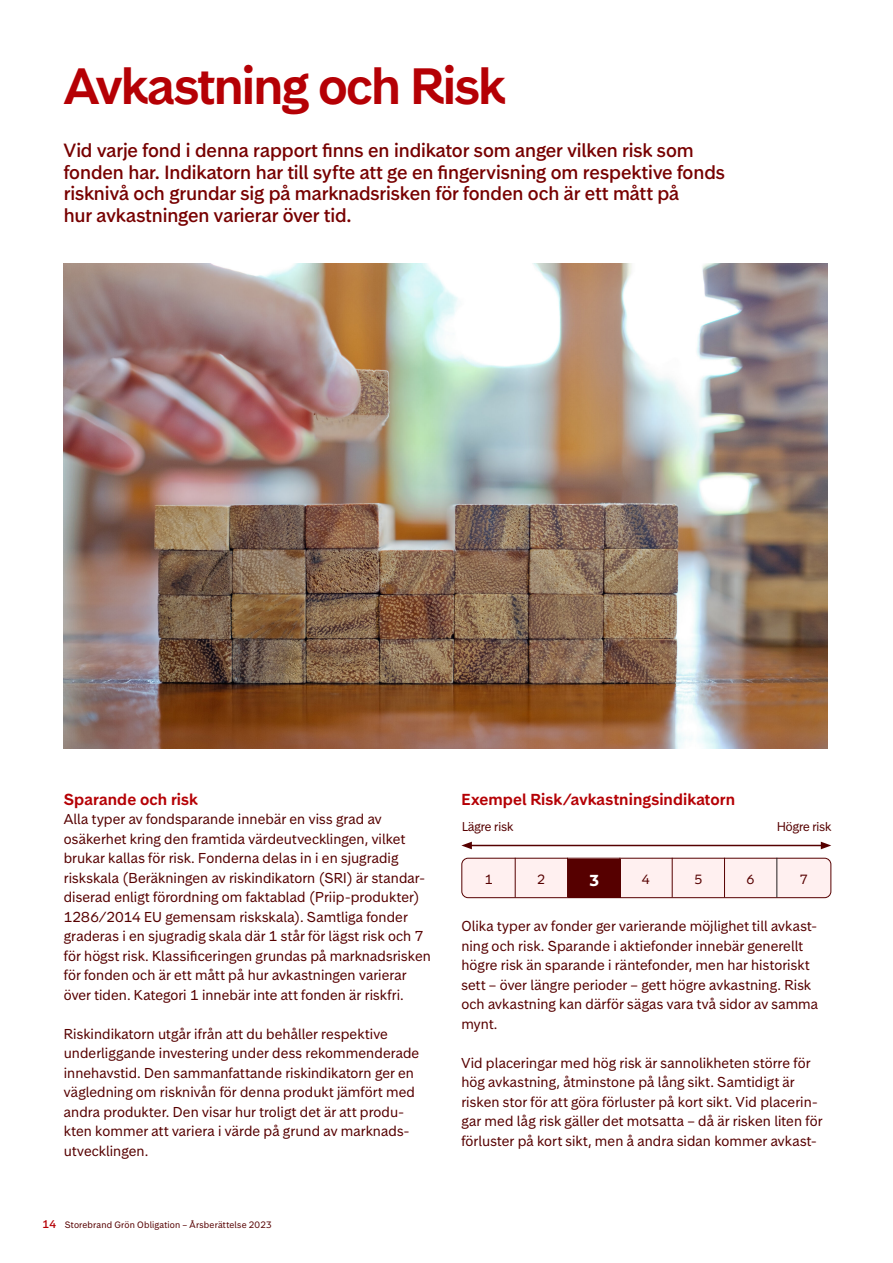
<style>
.page{position:relative;width:893px;height:1263px;background:#fff}
.page>*{position:absolute;margin:0;border:0;box-sizing:border-box;transform-origin:0 0}
.Rubrik-1-inlaga-2024-_mindre{font:600 48px "Storebrand Text";letter-spacing:-.035em;color:#b50005}
.ingress-12-pkt-2024{font:500 18px/21.6px "Storebrand Text";letter-spacing:-.005em;color:#700}
.Mellanrubrik-1-2024{font:600 15px "Storebrand Text";letter-spacing:.01em;color:#b50005}
.Mellanrubrik_3_regular_8_5_12_5_mindre_k{font:700 15px "Storebrand Text";color:#fff}
.Brödtext-1-2024{font:13.5px/19.5px "Storebrand Text";letter-spacing:.005em;color:#560000}
.Mellanrubrik_3_regular_8_5_12_5_mindre_k-2{font:12.6px "Storebrand Text";color:#560000}
.Fotnot_diagramtext_bildtext_7_5_10{font:12px "Storebrand Display";letter-spacing:.01em;color:#560000}
.t1{font:8.7px "Storebrand Text";letter-spacing:.02em;color:#560000}
.s1{font-weight:500;font-size:10.5px;color:#b50005}
</style>
<div class="page">
<div style="left:462px;top:858px;width:369px;height:40px;background:#fff0f0;border-radius:6px"></div>
<div style="left:461px;top:858px;width:370px;height:40px;border:1px solid #560000;border-radius:6px"></div>
<div style="left:568px;top:858px;width:52px;height:39px;background:#560000"></div>
<hr style="left:470px;top:845px;width:353px;height:1px;background:#560000">
<svg style="left:461px;top:842px;width:11px;height:7px"></svg>
<svg style="left:821px;top:842px;width:10px;height:7px"></svg>
<hr style="left:515px;top:858px;width:1px;height:39px;background:#560000">
<hr style="left:567px;top:858px;width:1px;height:39px;background:#560000">
<hr style="left:672px;top:858px;width:1px;height:39px;background:#560000">
<hr style="left:724px;top:858px;width:1px;height:39px;background:#560000">
<hr style="left:776px;top:858px;width:1px;height:39px;background:#231f20">
<img style="left:64px;top:264px;width:764px;height:485px">
<p class="Rubrik-1-inlaga-2024-_mindre" style="left:64px;top:53px;width:443px">Avkastning och Risk</p>
<p class="ingress-12-pkt-2024" style="left:64px;top:139px;width:663px">Vid varje fond i denna rapport finns en indikator som anger vilken risk som fonden har. Indikatorn har till syfte att ge en fingervisning om respektive fonds risknivå och grundar sig på marknadsrisken för fonden och är ett mått på<br>hur avkastningen varierar över tid.</p>
<p class="Mellanrubrik-1-2024" style="left:64px;top:789px;width:136px">Sparande och risk</p>
<p class="Brödtext-1-2024" style="left:64px;top:809px;width:369px">Alla typer av fondsparande innebär en viss grad av osäkerhet kring den framtida värdeutvecklingen, vilket brukar kallas för risk. Fonderna delas in i en sjugradig riskskala (Beräkningen av riskindikatorn (SRI) är standar&shy;diserad enligt förordning om faktablad (Priip-produkter)<br>1286/2014 EU gemensam riskskala). Samtliga fonder graderas i en sjugradig skala där 1 står för lägst risk och 7 för högst risk. Klassificeringen grundas på marknadsrisken för fonden och är ett mått på hur avkastningen varierar över tiden. Kategori 1 innebär inte att fonden är riskfri.</p>
<p class="Brödtext-1-2024" style="left:64px;top:1024px;width:357px">Riskindikatorn utgår ifrån att du behåller respektive underliggande investering under dess rekommenderade innehavstid. Den sammanfattande riskindikatorn ger en vägledning om risknivån för denna produkt jämfört med andra produkter. Den visar hur troligt det är att produ&shy;kten kommer att variera i värde på grund av marknads&shy;utvecklingen.</p>
<p class="t1" style="left:43px;top:1219px;width:231px"><span class="s1">14</span> Storebrand Grön Obligation – Årsberättelse 2023</p>
<p class="Mellanrubrik-1-2024" style="left:461px;top:789px;width:275px">Exempel Risk/avkastningsindikatorn</p>
<p class="Fotnot_diagramtext_bildtext_7_5_10" style="left:462px;top:819px;width:53px">Lägre risk</p>
<p class="Fotnot_diagramtext_bildtext_7_5_10" style="left:777px;top:819px;width:56px">Högre risk</p>
<p class="Mellanrubrik_3_regular_8_5_12_5_mindre_k-2" style="left:485px;top:871px;width:10px">1</p>
<p class="Mellanrubrik_3_regular_8_5_12_5_mindre_k-2" style="left:537px;top:871px;width:10px">2</p>
<p class="Mellanrubrik_3_regular_8_5_12_5_mindre_k" style="left:589px;top:870px;width:11px">3</p>
<p class="Mellanrubrik_3_regular_8_5_12_5_mindre_k-2" style="left:642px;top:871px;width:10px">4</p>
<p class="Mellanrubrik_3_regular_8_5_12_5_mindre_k-2" style="left:694px;top:871px;width:10px">5</p>
<p class="Mellanrubrik_3_regular_8_5_12_5_mindre_k-2" style="left:746px;top:871px;width:10px">6</p>
<p class="Mellanrubrik_3_regular_8_5_12_5_mindre_k-2" style="left:800px;top:871px;width:10px">7</p>
<p class="Brödtext-1-2024" style="left:461px;top:916px;width:358px">Olika typer av fonder ger varierande möjlighet till avkast&shy;ning och risk. Sparande i aktiefonder innebär generellt högre risk än sparande i räntefonder, men har historiskt sett – över längre perioder – gett högre avkastning. Risk och avkastning kan därför sägas vara två sidor av samma mynt.</p>
<p class="Brödtext-1-2024" style="left:461px;top:1053px;width:363px">Vid placeringar med hög risk är sannolikheten större för hög avkastning, åtminstone på lång sikt. Samtidigt är risken stor för att göra förluster på kort sikt. Vid placerin&shy;gar med låg risk gäller det motsatta – då är risken liten för förluster på kort sikt, men å andra sidan kommer avkast-</p>
</div>
